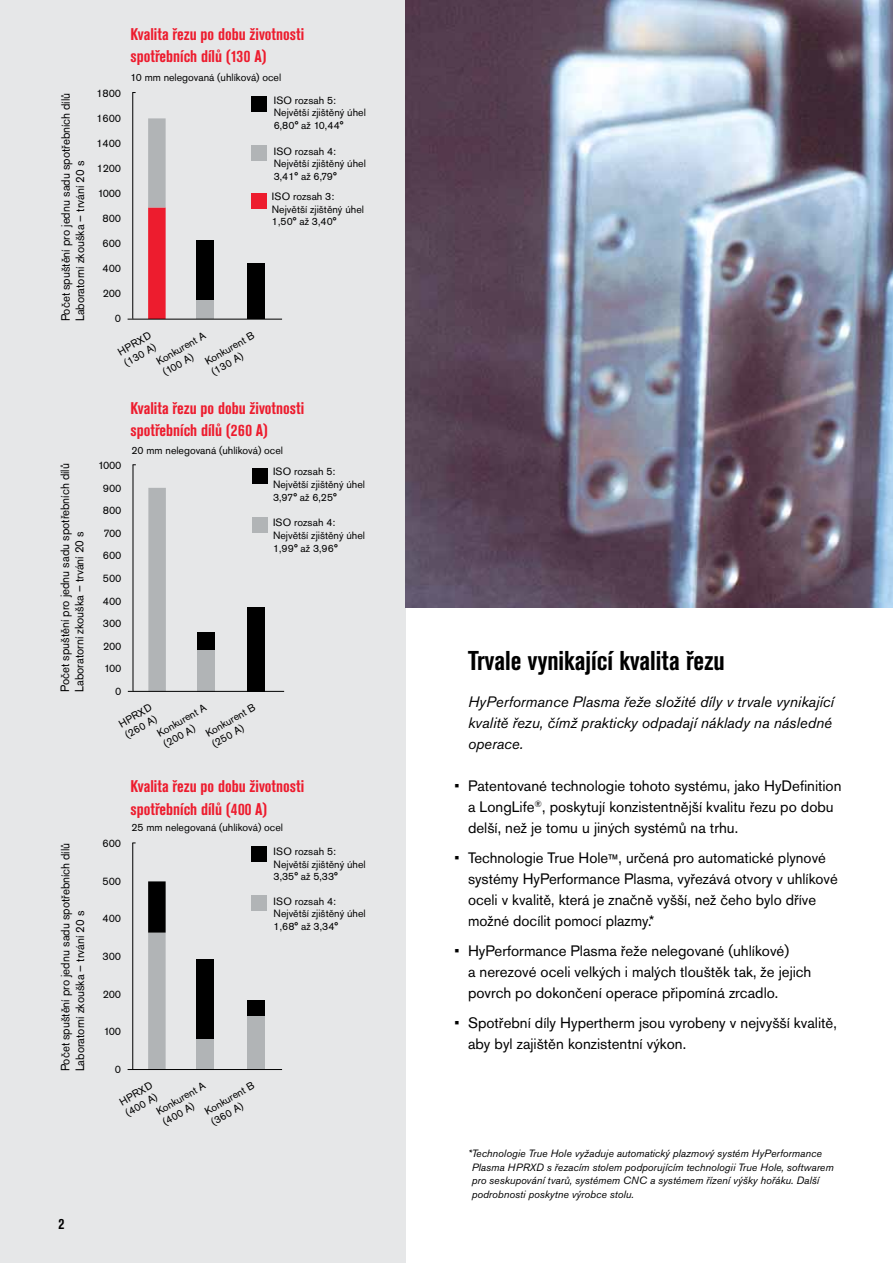
<style>
.page{position:relative;width:893px;height:1263px;background:#fff}
.page>*{position:absolute;margin:0;border:0;box-sizing:border-box;transform-origin:0 0}
.t1{font:700 condensed 27px "Akzidenz Grotesk Pro";color:#000}
.t2{font:700 condensed 16.8px/22.4px "Akzidenz Grotesk Pro";color:#ed1c2e}
.t3{font:15px/21px "Akzidenz Grotesk Pro";color:#000}
.t4{font:italic 15px/21px "Akzidenz Grotesk Pro";color:#000}
.t5{font:700 condensed 15px "Akzidenz Grotesk Pro";color:#000}
.t6{font:12px/14.4px "Akzidenz Grotesk Pro";color:#000;scale:.95 1}
.t7{font:10.8px/22.6px "Akzidenz Grotesk Pro";letter-spacing:-.02em;color:#000;text-align:right}
.t8{font:10.5px/12.6px "Akzidenz Grotesk Pro";color:#000}
.t9{font:italic 10.5px/13.5px "Akzidenz Grotesk Pro";color:#000}
</style>
<div class="page">
<div style="left:0;top:0;width:405px;height:1263px;background:#e6e7e8"></div>
<hr style="left:132px;top:93px;width:1px;height:226px;background:#000">
<div style="left:197px;top:299px;width:17px;height:20px;background:#b1b4b6"></div>
<div style="left:197px;top:240px;width:17px;height:59px;background:#000"></div>
<div style="left:247px;top:263px;width:18px;height:56px;background:#000"></div>
<div style="left:148px;top:207px;width:18px;height:112px;background:#ed1c2e"></div>
<div style="left:148px;top:118px;width:18px;height:90px;background:#b1b4b6"></div>
<hr style="left:128px;top:319px;width:154px;height:1px;background:#000">
<div style="left:251px;top:96px;width:15px;height:16px;background:#000"></div>
<div style="left:251px;top:145px;width:15px;height:16px;background:#b1b4b6"></div>
<div style="left:251px;top:193px;width:15px;height:15px;background:#ed1c2e"></div>
<hr style="left:132px;top:843px;width:1px;height:226px;background:#000">
<div style="left:197px;top:1039px;width:17px;height:30px;background:#b1b4b6"></div>
<div style="left:197px;top:960px;width:17px;height:79px;background:#000"></div>
<div style="left:247px;top:1015px;width:18px;height:54px;background:#b1b4b6"></div>
<div style="left:247px;top:1000px;width:18px;height:16px;background:#000"></div>
<div style="left:148px;top:933px;width:18px;height:136px;background:#b1b4b6"></div>
<div style="left:148px;top:881px;width:18px;height:52px;background:#000"></div>
<hr style="left:128px;top:1069px;width:154px;height:1px;background:#000">
<div style="left:251px;top:847px;width:15px;height:15px;background:#000"></div>
<div style="left:251px;top:896px;width:15px;height:15px;background:#b1b4b6"></div>
<hr style="left:133px;top:465px;width:1px;height:226px;background:#000">
<div style="left:197px;top:650px;width:17px;height:41px;background:#b1b4b6"></div>
<div style="left:197px;top:632px;width:17px;height:18px;background:#000"></div>
<div style="left:247px;top:607px;width:18px;height:84px;background:#000"></div>
<div style="left:148px;top:488px;width:18px;height:203px;background:#b1b4b6"></div>
<hr style="left:128px;top:691px;width:156px;height:1px;background:#000">
<div style="left:252px;top:469px;width:15px;height:15px;background:#000"></div>
<div style="left:252px;top:518px;width:15px;height:15px;background:#b1b4b6"></div>
<img style="left:405px;top:0;width:488px;height:608px">
<p class="t6" style="left:58px;top:321px;width:242px;rotate:-90deg">Počet spuštění pro jednu sadu spotřebních dílů<br>Laboratorní zkouška – trvání 20 s</p>
<p class="t6" style="left:58px;top:692px;width:242px;rotate:-90deg">Počet spuštění pro jednu sadu spotřebních dílů<br>Laboratorní zkouška – trvání 20 s</p>
<p class="t6" style="left:58px;top:1071px;width:242px;rotate:-90deg">Počet spuštění pro jednu sadu spotřebních dílů<br>Laboratorní zkouška – trvání 20 s</p>
<p class="t2" style="left:130px;top:22px;width:175px">Kvalita řezu po dobu životnosti spotřebních dílů (130 A)</p>
<p class="t7" style="left:96px;top:82px;width:26px">1800</p>
<p class="t7" style="left:96px;top:107px;width:26px">1600</p>
<p class="t7" style="left:96px;top:132px;width:26px">1400</p>
<p class="t7" style="left:97px;top:157px;width:26px">1200</p>
<p class="t7" style="left:98px;top:182px;width:25px">1000</p>
<p class="t7" style="left:103px;top:207px;width:20px">800</p>
<p class="t7" style="left:103px;top:232px;width:20px">600</p>
<p class="t7" style="left:103px;top:257px;width:20px">400</p>
<p class="t7" style="left:103px;top:282px;width:20px">200</p>
<p class="t7" style="left:115px;top:307px;width:8px">0</p>
<p class="t8" style="left:131px;top:71px;width:152px">10 mm nelegovaná (uhlíková) ocel</p>
<p class="t8" style="left:274px;top:93px;width:94px">ISO rozsah 5:<br>Největší zjištěný úhel<br>6,80° až 10,44°</p>
<p class="t8" style="left:274px;top:144px;width:94px">ISO rozsah 4:<br>Největší zjištěný úhel<br>3,41° až 6,79°</p>
<p class="t8" style="left:272px;top:190px;width:94px">ISO rozsah 3:<br>Největší zjištěný úhel<br>1,50° až 3,40°</p>
<p class="t8" style="left:203px;top:356px;width:57px;rotate:-30deg">Konkurent B</p>
<p class="t8" style="left:116px;top:347px;width:38px;rotate:-30deg">HPRXD (130 A)</p>
<p class="t8" style="left:154px;top:356px;width:56px;rotate:-30deg">Konkurent A</p>
<p class="t8" style="left:209px;top:367px;width:36px;rotate:-30deg">(130 A)</p>
<p class="t8" style="left:160px;top:367px;width:35px;rotate:-30deg">(100 A)</p>
<p class="t2" style="left:130px;top:396px;width:175px">Kvalita řezu po dobu životnosti spotřebních dílů (260 A)</p>
<p class="t7" style="left:98px;top:454px;width:25px">1000<br>900<br>800<br>700<br>600<br>500<br>400<br>300<br>200<br>100<br>0</p>
<p class="t8" style="left:131px;top:444px;width:153px">20 mm nelegovaná (uhlíková) ocel</p>
<p class="t8" style="left:273px;top:465px;width:94px">ISO rozsah 5:<br>Největší zjištěný úhel<br>3,97° až 6,25°</p>
<p class="t8" style="left:273px;top:516px;width:94px">ISO rozsah 4:<br>Největší zjištěný úhel<br>1,99° až 3,96°</p>
<p class="t8" style="left:203px;top:728px;width:57px;rotate:-30deg">Konkurent B</p>
<p class="t8" style="left:116px;top:719px;width:38px;rotate:-30deg">HPRXD (260 A)</p>
<p class="t8" style="left:155px;top:728px;width:56px;rotate:-30deg">Konkurent A</p>
<p class="t8" style="left:210px;top:739px;width:36px;rotate:-30deg">(250 A)</p>
<p class="t8" style="left:161px;top:739px;width:36px;rotate:-30deg">(200 A)</p>
<p class="t2" style="left:130px;top:775px;width:175px">Kvalita řezu po dobu životnosti spotřebních dílů (400 A)</p>
<p class="t7" style="left:103px;top:832px;width:20px">600</p>
<p class="t7" style="left:103px;top:870px;width:20px">500</p>
<p class="t7" style="left:103px;top:907px;width:20px">400</p>
<p class="t7" style="left:103px;top:945px;width:20px">300</p>
<p class="t7" style="left:103px;top:982px;width:20px">200</p>
<p class="t7" style="left:104px;top:1020px;width:19px">100</p>
<p class="t7" style="left:115px;top:1058px;width:8px">0</p>
<p class="t8" style="left:131px;top:821px;width:153px">25 mm nelegovaná (uhlíková) ocel</p>
<p class="t8" style="left:274px;top:845px;width:94px">ISO rozsah 5:<br>Největší zjištěný úhel<br>3,35° až 5,33°</p>
<p class="t8" style="left:274px;top:894px;width:94px">ISO rozsah 4:<br>Největší zjištěný úhel<br>1,68° až 3,34°</p>
<p class="t8" style="left:203px;top:1106px;width:57px;rotate:-30deg">Konkurent B</p>
<p class="t8" style="left:154px;top:1106px;width:56px;rotate:-30deg">Konkurent A</p>
<p class="t8" style="left:117px;top:1097px;width:38px;rotate:-30deg">HPRXD (400 A)</p>
<p class="t8" style="left:209px;top:1117px;width:37px;rotate:-30deg">(360 A)</p>
<p class="t8" style="left:160px;top:1117px;width:36px;rotate:-30deg">(400 A)</p>
<p class="t5" style="left:58px;top:1214px;width:7px">2</p>
<h1 class="t1" style="left:468px;top:643px;width:258px">Trvale vynikající kvalita řezu</h1>
<p class="t4" style="left:468px;top:691px;width:367px">HyPerformance Plasma řeže složité díly v trvale vynikající kvalitě řezu, čímž prakticky odpadají náklady na následné operace.</p>
<p class="t3" style="left:468px;top:775px;width:375px;text-indent:-13px">• Patentované technologie tohoto systému, jako HyDefinition a LongLife<sup>®</sup>, poskytují konzistentnější kvalitu řezu po dobu delší, než je tomu u jiných systémů na trhu.</p>
<p class="t3" style="left:468px;top:847px;width:371px;text-indent:-14px">• Technologie True Hole™, určená pro automatické plynové systémy HyPerformance Plasma, vyřezává otvory v uhlíkové oceli v kvalitě, která je značně vyšší, než čeho bylo dříve možné docílit pomocí plazmy.*</p>
<p class="t3" style="left:468px;top:940px;width:345px;text-indent:-14px">• HyPerformance Plasma řeže nelegované (uhlíkové)<br>a nerezové oceli velkých i malých tlouštěk tak, že jejich povrch po dokončení operace připomíná zrcadlo.</p>
<p class="t3" style="left:468px;top:1012px;width:370px;text-indent:-14px">• Spotřební díly Hypertherm jsou vyrobeny v nejvyšší kvalitě, aby byl zajištěn konzistentní výkon.</p>
<p class="t9" style="left:472px;top:1147px;width:363px;text-indent:-4px">*Technologie True Hole vyžaduje automatický plazmový systém HyPerformance Plasma HPRXD s řezacím stolem podporujícím technologii True Hole, softwarem pro seskupování tvarů, systémem CNC a systémem řízení výšky hořáku. Další podrobnosti poskytne výrobce stolu.</p>
</div>
